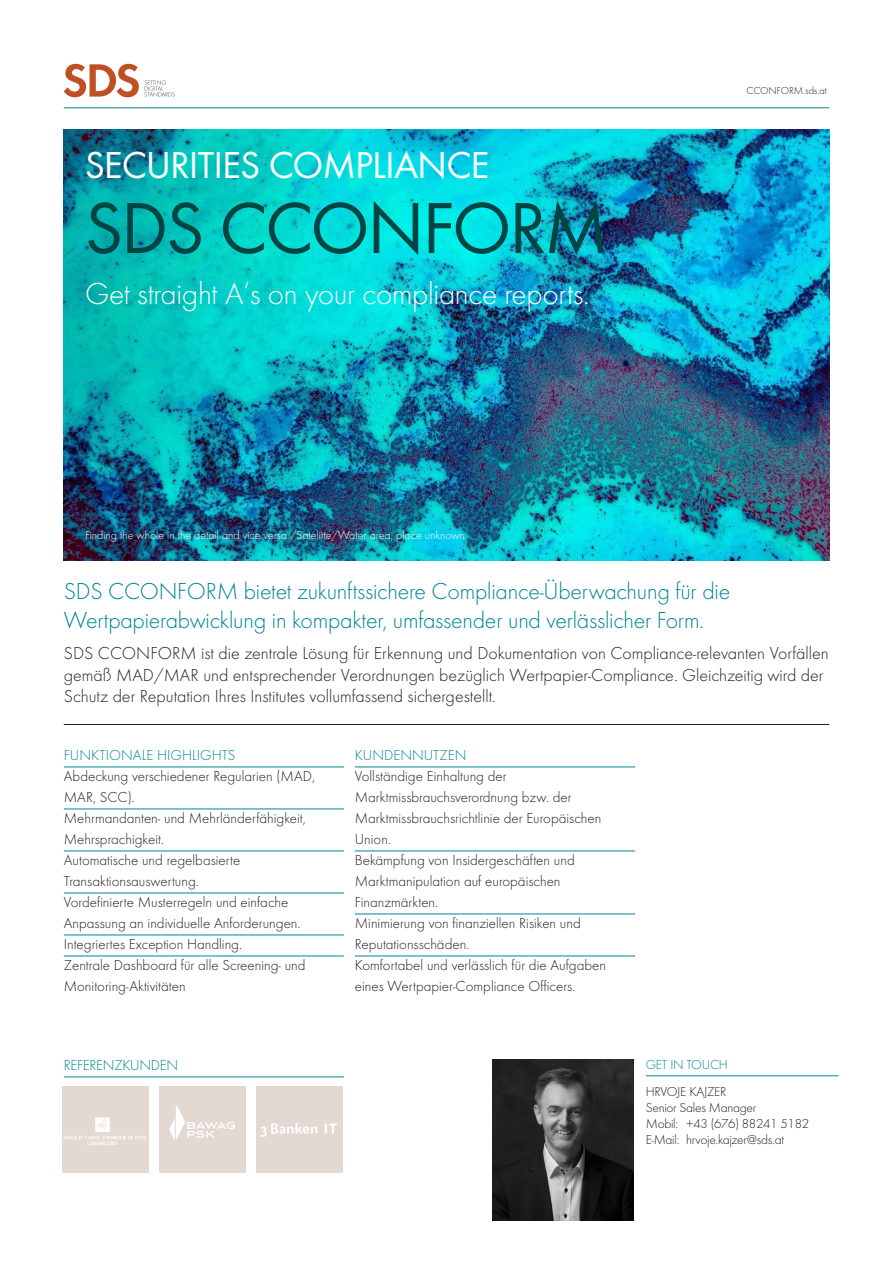
<style>
.page{position:relative;width:893px;height:1263px;background:#fff}
.page>*{position:absolute;margin:0;border:0;box-sizing:border-box;transform-origin:0 0}
.t1{font:75px "Futura Boo";letter-spacing:-.02em;color:#044}
.t2{font:39px "Futura Boo";letter-spacing:-.01em;color:#fff}
.t3{font:300 31.5px "Futura";letter-spacing:-.01em;color:#fff}
.t4{font:300 24px/28.8px "Futura";letter-spacing:-.01em;color:#008691}
.t5{font:300 18px/21.6px "Futura";color:#231f20}
.t6{font:300 15px/21px "Futura";color:#231f20}
.t7{font:300 15px "Futura";color:#008691}
.t8{font:300 15px "Futura";letter-spacing:-.02em;color:#008691}
.t9{font:300 13.5px/16.2px "Futura";letter-spacing:-.02em;color:#231f20}
.t10{font:300 13.5px "Futura";letter-spacing:-.02em;color:#008691}
.t11{font:300 12px "Futura";color:#fff}
.t12{font:300 10.5px "Futura";letter-spacing:-.01em;color:#231f20}
</style>
<div class="page">
<img style="left:64px;top:129px;width:765px;height:431px">
<hr style="left:64px;top:767px;width:280px;height:1px;background:#008691">
<hr style="left:64px;top:809px;width:280px;height:1px;background:#008691">
<hr style="left:64px;top:851px;width:280px;height:1px;background:#008691">
<hr style="left:64px;top:893px;width:280px;height:1px;background:#008691">
<hr style="left:64px;top:935px;width:280px;height:1px;background:#008691">
<hr style="left:64px;top:956px;width:280px;height:1px;background:#008691">
<hr style="left:355px;top:767px;width:280px;height:1px;background:#008691">
<hr style="left:355px;top:851px;width:280px;height:1px;background:#008691">
<hr style="left:355px;top:914px;width:280px;height:1px;background:#008691">
<hr style="left:355px;top:956px;width:280px;height:1px;background:#008691">
<img style="left:493px;top:1059px;width:140px;height:161px">
<hr style="left:646px;top:1075px;width:192px;height:1px;background:#008691">
<hr style="left:64px;top:1077px;width:280px;height:1px;background:#008691">
<div style="left:256px;top:1087px;width:86px;height:86px;background:#e4d8d2"></div>
<img style="left:260px;top:1123px;width:77px;height:14px">
<div style="left:62px;top:1087px;width:86px;height:86px;background:#e4d8d2"></div>
<img style="left:64px;top:1117px;width:83px;height:28px">
<div style="left:159px;top:1087px;width:86px;height:86px;background:#e4d8d2"></div>
<img style="left:169px;top:1106px;width:66px;height:35px">
<hr style="left:64px;top:108px;width:765px;height:1px;background:#008691">
<hr style="left:64px;top:724px;width:765px;height:1px;background:#231f20">
<svg style="left:64px;top:64px;width:111px;height:33px"></svg>
<p class="t2" style="left:85px;top:142px;width:406px">SECURITIES COMPLIANCE</p>
<p class="t1" style="left:85px;top:183px;width:525px">SDS CCONFORM</p>
<p class="t3" style="left:85px;top:275px;width:506px">Get straight A‘s on your compliance reports.</p>
<p class="t11" style="left:85px;top:528px;width:384px">Finding the whole in the detail and vice versa./Satelitte/Water area, place unknown.</p>
<p class="t12" style="left:746px;top:85px;width:82px">CCONFORM.sds.at</p>
<p class="t4" style="left:64px;top:576px;width:668px">SDS CCONFORM bietet zukunftssichere Compliance-Überwachung für die<br>Wertpapierabwicklung in kompakter, umfassender und verlässlicher Form.</p>
<p class="t5" style="left:64px;top:642px;width:766px">SDS CCONFORM ist die zentrale Lösung für Erkennung und Dokumentation von Compliance-relevanten Vorfällen gemäß MAD/MAR und entsprechender Verordnungen bezüglich Wertpapier-Compliance. Gleichzeitig wird der<br>Schutz der Reputation Ihres Institutes vollumfassend sichergestellt.</p>
<p class="t7" style="left:64px;top:747px;width:173px">FUNKTIONALE HIGHLIGHTS</p>
<p class="t6" style="left:64px;top:766px;width:253px">Abdeckung verschiedener Regularien (MAD,<br>MAR, SCC).</p>
<p class="t6" style="left:64px;top:808px;width:243px">Mehrmandanten- und Mehrländerfähigkeit,<br>Mehrsprachigkeit.</p>
<p class="t6" style="left:64px;top:850px;width:178px">Automatische und regelbasierte<br>Transaktionsauswertung.</p>
<p class="t6" style="left:64px;top:892px;width:238px">Vordefinierte Musterregeln und einfache<br>Anpassung an individuelle Anforderungen.</p>
<p class="t6" style="left:64px;top:934px;width:180px">Integriertes Exception Handling.</p>
<p class="t6" style="left:64px;top:955px;width:243px">Zentrale Dashboard für alle Screening- und<br>Monitoring-Aktivitäten</p>
<p class="t8" style="left:64px;top:1057px;width:116px">REFERENZKUNDEN</p>
<p class="t7" style="left:355px;top:747px;width:113px">KUNDENNUTZEN</p>
<p class="t6" style="left:355px;top:766px;width:248px">Vollständige Einhaltung der<br>Marktmissbrauchsverordnung bzw. der<br>Marktmissbrauchsrichtlinie der Europäischen<br>Union.</p>
<p class="t6" style="left:355px;top:850px;width:221px">Bekämpfung von Insidergeschäften und<br>Marktmanipulation auf europäischen<br>Finanzmärkten.</p>
<p class="t6" style="left:355px;top:913px;width:228px">Minimierung von finanziellen Risiken und<br>Reputationsschäden.</p>
<p class="t6" style="left:355px;top:955px;width:253px">Komfortabel und verlässlich für die Aufgaben eines Wertpapier-Compliance Officers.</p>
<p class="t10" style="left:646px;top:1057px;width:84px">GET IN TOUCH</p>
<p class="t9" style="left:646px;top:1083px;width:165px">HRVOJE KAJZER<br>Senior Sales Manager<br>Mobil: +43 (676) 88241 5182<br>E-Mail: hrvoje.kajzer@sds.at</p>
</div>
